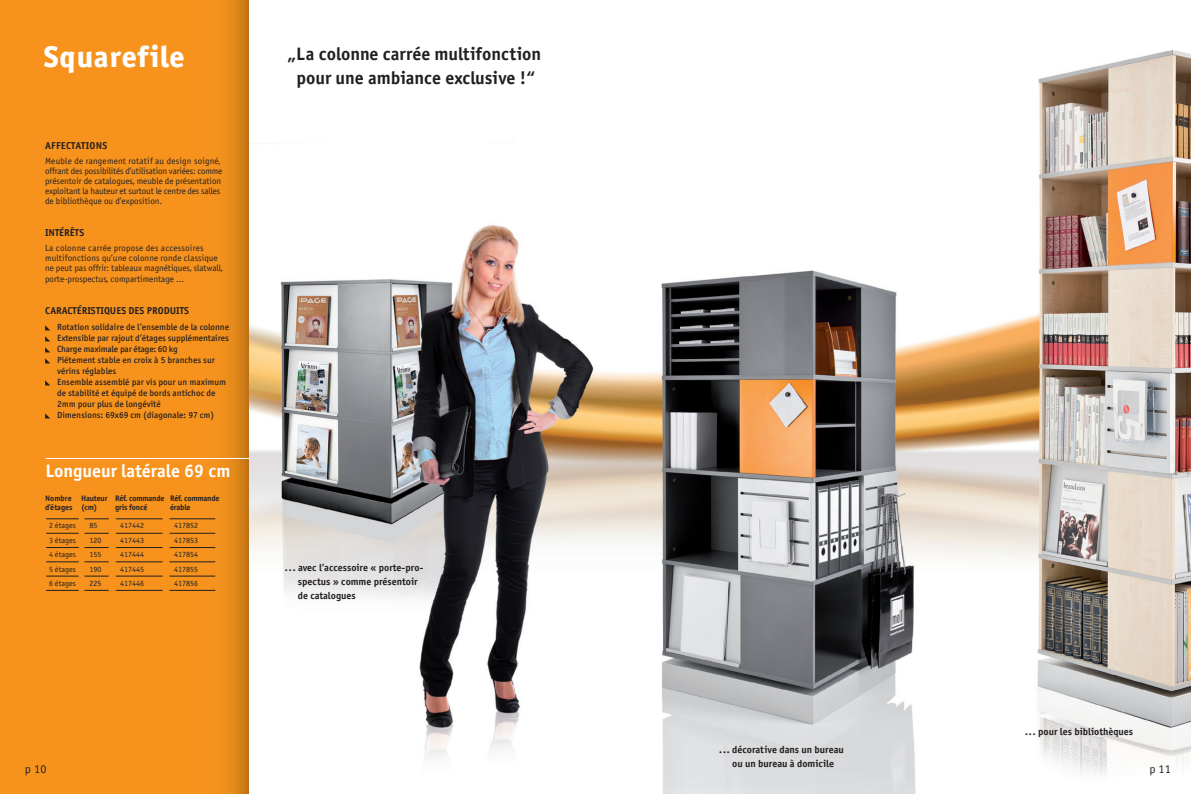
<style>
.page{position:relative;width:1191px;height:794px;background:#fff}
.page>*{position:absolute;margin:0;border:0;box-sizing:border-box;transform-origin:0 0}
.t1{font:30px "Officina Sans Extra Bold TT";letter-spacing:.02em;color:#fff}
.t2{font:18px/24px "Officina Sans Bold TT";color:#231f20;text-align:center}
.t3{font:18px "Officina Sans Bold TT";color:#fff}
.t4{font:12px "Officina Sans Book TT";color:#231f20}
.t5{font:10px/14.2px "Officina Sans Bold TT";color:#231f20}
.t6{font:10px "Officina Sans Bold TT";letter-spacing:.02em;color:#231f20}
.t7{font:9px/10px "Officina Sans Book TT";letter-spacing:-.005em;color:#231f20}
.t8{font:500 9px/11px "Officina Sans";color:#231f20}
.t9{font:8px "Officina Sans Book TT";color:#231f20}
.t10{font:8px/9px "Officina Sans Bold TT";letter-spacing:-.02em;color:#231f20}
</style>
<div class="page">
<div style="left:0;top:0;width:249px;height:794px;background:#f7931d"></div>
<div style="left:205px;top:0;width:44px;height:794px;background:linear-gradient(to right,#ff991f,#cd7b16)"></div>
<hr style="left:45px;top:458px;width:204px;height:1px;background:#fff">
<img style="left:250px;top:50px;width:941px;height:744px">
<svg style="left:84px;top:533px;width:25px;height:1px"></svg>
<svg style="left:84px;top:547px;width:25px;height:1px"></svg>
<svg style="left:84px;top:561px;width:25px;height:1px"></svg>
<svg style="left:84px;top:576px;width:25px;height:1px"></svg>
<svg style="left:84px;top:590px;width:25px;height:1px"></svg>
<svg style="left:84px;top:518px;width:25px;height:1px"></svg>
<hr style="left:46px;top:533px;width:33px;height:1px;background:#231f20">
<hr style="left:46px;top:547px;width:33px;height:1px;background:#231f20">
<hr style="left:46px;top:561px;width:33px;height:1px;background:#231f20">
<hr style="left:46px;top:576px;width:33px;height:1px;background:#231f20">
<hr style="left:46px;top:590px;width:33px;height:1px;background:#231f20">
<hr style="left:46px;top:518px;width:33px;height:1px;background:#231f20">
<hr style="left:116px;top:533px;width:47px;height:1px;background:#231f20">
<hr style="left:116px;top:547px;width:47px;height:1px;background:#231f20">
<hr style="left:116px;top:561px;width:47px;height:1px;background:#231f20">
<hr style="left:116px;top:576px;width:47px;height:1px;background:#231f20">
<hr style="left:116px;top:590px;width:47px;height:1px;background:#231f20">
<hr style="left:116px;top:518px;width:47px;height:1px;background:#231f20">
<hr style="left:169px;top:533px;width:46px;height:1px;background:#231f20">
<hr style="left:169px;top:547px;width:46px;height:1px;background:#231f20">
<hr style="left:169px;top:561px;width:46px;height:1px;background:#231f20">
<hr style="left:169px;top:576px;width:46px;height:1px;background:#231f20">
<hr style="left:169px;top:590px;width:46px;height:1px;background:#231f20">
<hr style="left:169px;top:518px;width:46px;height:1px;background:#231f20">
<svg style="left:45px;top:325px;width:5px;height:5px"></svg>
<svg style="left:45px;top:336px;width:5px;height:5px"></svg>
<svg style="left:45px;top:347px;width:5px;height:5px"></svg>
<svg style="left:45px;top:358px;width:5px;height:5px"></svg>
<svg style="left:45px;top:380px;width:5px;height:5px"></svg>
<svg style="left:45px;top:413px;width:5px;height:5px"></svg>
<h1 class="t1" style="left:43px;top:37px;width:143px">Squarefile</h1>
<h2 class="t2" style="left:287px;top:42px;width:255px">„La colonne carrée multifonction pour une ambiance exclusive !“</h2>
<p class="t6" style="left:45px;top:139px;width:64px">AFFECTATIONS</p>
<p class="t7" style="left:45px;top:156px;width:179px">Meuble de rangement rotatif au design soigné, offrant des possibilités d’utilisation variées: comme présentoir de catalogues, meuble de présentation exploitant la hauteur et surtout le centre des salles de bibliothèque ou d’exposition.</p>
<p class="t5" style="left:45px;top:226px;width:41px">INTÉRÊTS</p>
<p class="t7" style="left:45px;top:243px;width:179px">La colonne carrée propose des accessoires multifonctions qu’une colonne ronde classique ne peut pas offrir: tableaux magnétiques, slatwall,</p>
<p class="t7" style="left:45px;top:274px;width:141px">porte-prospectus, compartimentage ...</p>
<p class="t5" style="left:45px;top:304px;width:145px">CARACTÉRISTIQUES DES PRODUITS</p>
<p class="t8" style="left:57px;top:322px;width:173px">Rotation solidaire de l’ensemble de la colonne Extensible par rajout d’étages supplémentaires Charge maximale par étage: 60 kg<br>Piétement stable en croix à 5 branches sur vérins réglables<br>Ensemble assemblé par vis pour un maximum de stabilité et équipé de bords antichoc de 2mm pour plus de longévité<br>Dimensions: 69x69 cm (diagonale: 97 cm)</p>
<h2 class="t3" style="left:45px;top:460px;width:186px">Longueur latérale 69 cm</h2>
<p class="t10" style="left:45px;top:493px;width:176px">Nombre Hauteur Réf. commande Réf. commande d’étages (cm)</p>
<p class="t10" style="left:115px;top:502px;width:34px">gris foncé</p>
<p class="t10" style="left:170px;top:502px;width:22px">érable</p>
<p class="t9" style="left:49px;top:521px;width:28px">2 étages</p>
<p class="t9" style="left:90px;top:521px;width:10px">85</p>
<p class="t9" style="left:120px;top:521px;width:25px">417442</p>
<p class="t9" style="left:174px;top:521px;width:26px">417852</p>
<p class="t9" style="left:49px;top:535px;width:28px">3 étages</p>
<p class="t9" style="left:90px;top:535px;width:13px">120</p>
<p class="t9" style="left:120px;top:535px;width:25px">417443</p>
<p class="t9" style="left:174px;top:535px;width:26px">417853</p>
<p class="t9" style="left:49px;top:550px;width:28px">4 étages</p>
<p class="t9" style="left:90px;top:550px;width:13px">155</p>
<p class="t9" style="left:120px;top:550px;width:25px">417444</p>
<p class="t9" style="left:174px;top:550px;width:26px">417854</p>
<p class="t9" style="left:49px;top:564px;width:28px">5 étages</p>
<p class="t9" style="left:90px;top:564px;width:13px">190</p>
<p class="t9" style="left:120px;top:564px;width:25px">417445</p>
<p class="t9" style="left:174px;top:564px;width:26px">417855</p>
<p class="t9" style="left:49px;top:579px;width:28px">6 étages</p>
<p class="t9" style="left:90px;top:579px;width:13px">225</p>
<p class="t9" style="left:120px;top:579px;width:25px">417446</p>
<p class="t9" style="left:174px;top:579px;width:26px">417856</p>
<p class="t5" style="left:298px;top:560px;width:127px;text-indent:-13px">... avec l’accessoire « porte-pro&shy;spectus » comme présentoir de catalogues</p>
<p class="t5" style="left:1025px;top:724px;width:110px">... pour les bibliothèques</p>
<p class="t5" style="left:719px;top:742px;width:126px;text-align:center">... décorative dans un bureau ou un bureau à domicile</p>
<h3 class="t4" style="left:25px;top:761px;width:23px">p 10</h3>
<h3 class="t4" style="left:1149px;top:761px;width:23px">p 11</h3>
</div>
